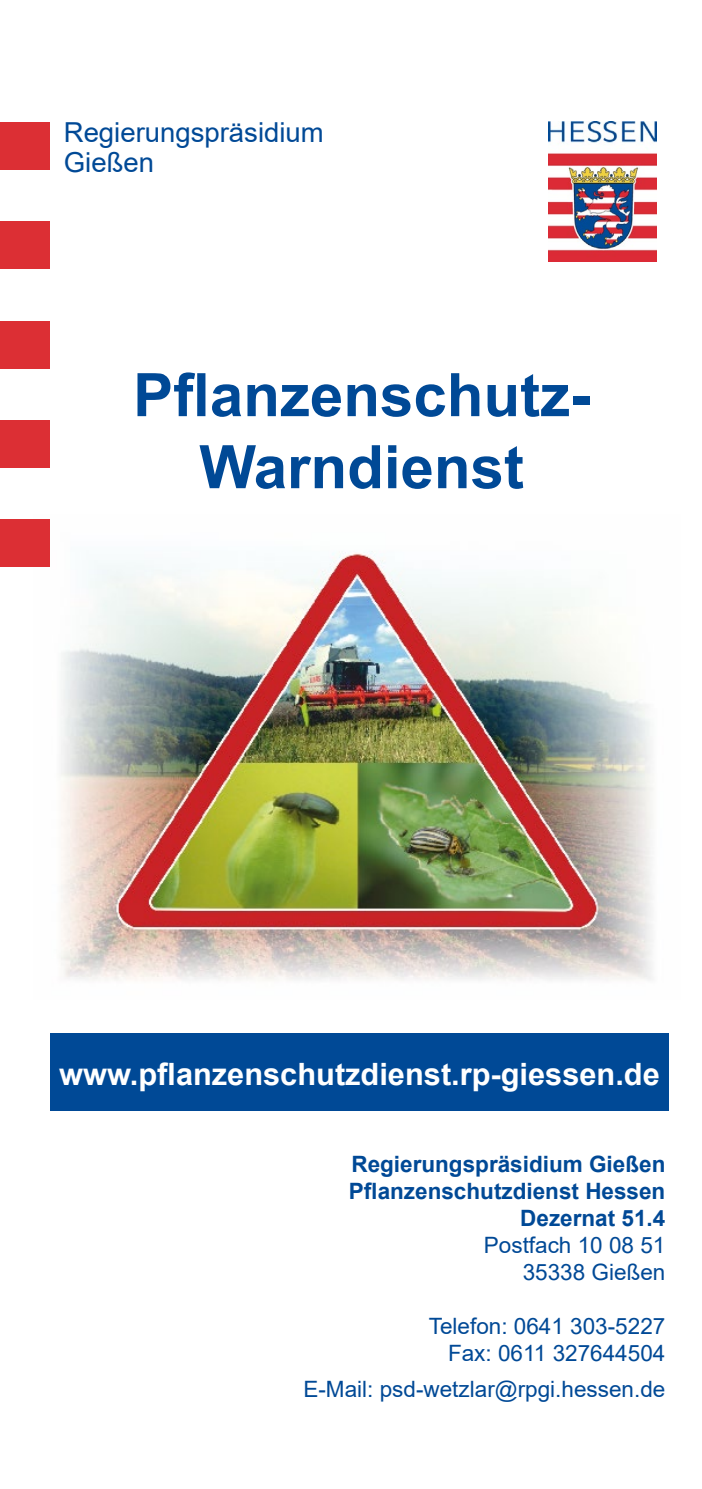
<style>
.page{position:relative;width:702px;height:1489px;background:#fff}
.page>*{position:absolute;margin:0;border:0;box-sizing:border-box;transform-origin:0 0}
.t1{font:700 60px/72px "Arial";color:#004996;text-align:center}
.t2{font:700 30.75px "Arial";color:#fff}
.t3{font:27.5px/30px "Arial";color:#004996}
.t4{font:22.5px/27px "Arial";color:#004996;text-align:right}
.t5{font:700 22.5px/27px "Arial";color:#004996;text-align:right}
</style>
<div class="page">
<img style="left:548px;top:122px;width:108px;height:139px">
<img style="left:33px;top:519px;width:620px;height:462px">
<div style="left:0;top:321px;width:49px;height:47px;background:#dc2f34"></div>
<div style="left:0;top:420px;width:49px;height:48px;background:#dc2f34"></div>
<div style="left:0;top:519px;width:49px;height:47px;background:#dc2f34"></div>
<div style="left:0;top:122px;width:49px;height:47px;background:#dc2f34"></div>
<div style="left:0;top:221px;width:49px;height:48px;background:#dc2f34"></div>
<div style="left:50px;top:1033px;width:618px;height:77px;background:#004996"></div>
<p class="t3" style="left:64px;top:117px;width:261px">Regierungspräsidium<br>Gießen</p>
<h1 class="t1" style="left:133px;top:360px;width:458px">Pflanzenschutz-<br>Warndienst</h1>
<h2 class="t2" style="left:59px;top:1052px;width:602px">www.pflanzenschutzdienst.rp-giessen.de</h2>
<p class="t5" style="left:349px;top:1150px;width:318px">Regierungspräsidium Gießen<br>Pflanzenschutzdienst Hessen<br>Dezernat 51.4</p>
<p class="t4" style="left:484px;top:1231px;width:183px">Postfach 10 08 51<br>35338 Gießen</p>
<p class="t4" style="left:429px;top:1312px;width:238px">Telefon: 0641 303-5227<br>Fax: 0611 327644504</p>
<p class="t4" style="left:303px;top:1375px;width:363px">E-Mail: psd-wetzlar@rpgi.hessen.de</p>
</div>
